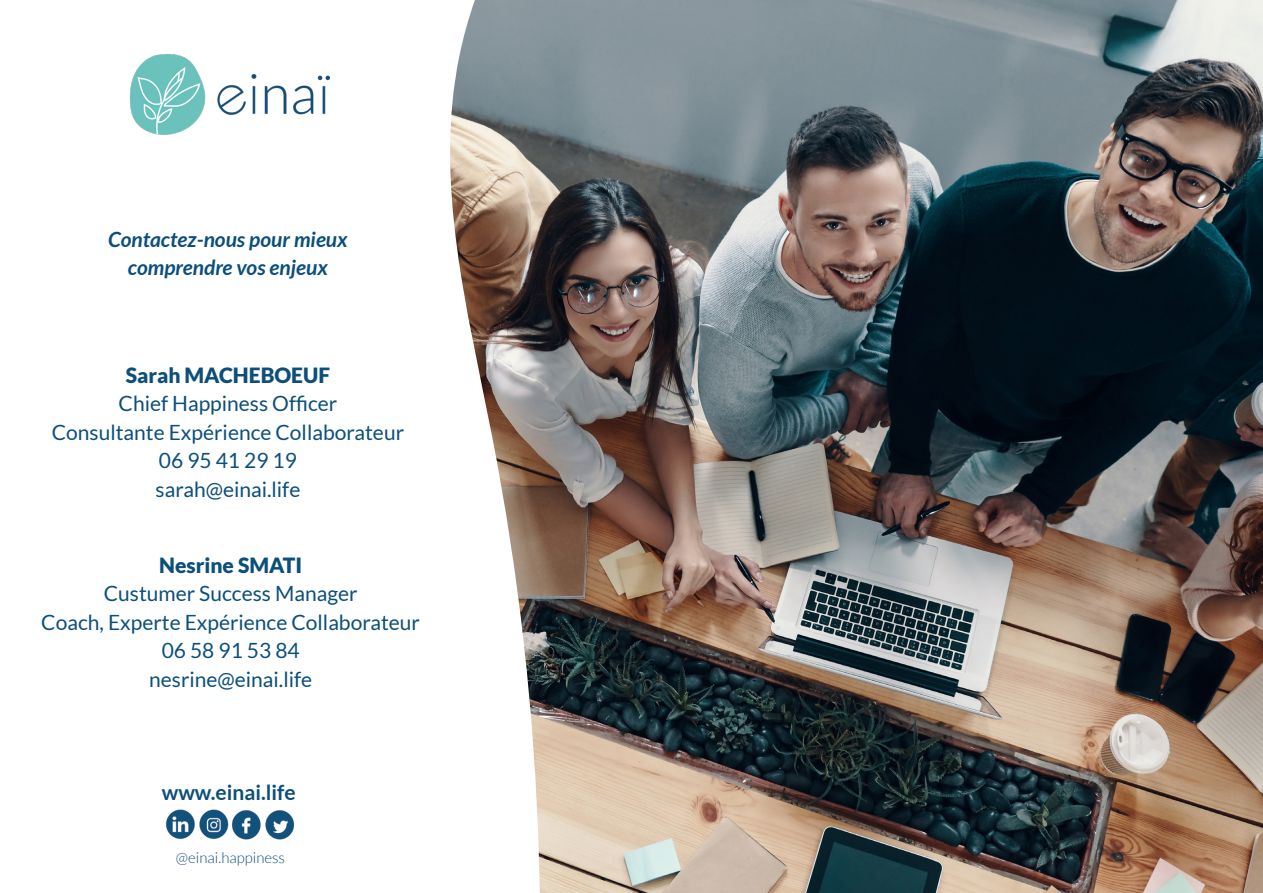
<style>
.page{position:relative;width:1263px;height:893px;background:#fff}
.page>*{position:absolute;margin:0;border:0;box-sizing:border-box;transform-origin:0 0}
.t1{font:21px "Lato";color:#0c4f7b}
.t2{font:italic 700 21px/28.5px "Lato";color:#0c4f7b;text-align:center}
.t3{font:900 21px "Lato";color:#0c4f7b}
.t4{font:700 21px "Lato";color:#0c4f7b}
.t5{font:300 15px "Lato";color:#0c4f7b}
</style>
<div class="page">
<img style="left:130px;top:54px;width:199px;height:81px">
<img style="left:166px;top:809px;width:63px;height:30px">
<img style="left:232px;top:810px;width:62px;height:30px">
<img style="left:450px;top:0;width:813px;height:893px">
<p class="t2" style="left:108px;top:225px;width:241px">Contactez-nous pour mieux comprendre vos enjeux</p>
<p class="t3" style="left:126px;top:363px;width:206px">Sarah MACHEBOEUF</p>
<p class="t1" style="left:119px;top:392px;width:220px">Chief Happiness Officer</p>
<p class="t1" style="left:52px;top:420px;width:354px">Consultante Expérience Collaborateur</p>
<p class="t1" style="left:159px;top:449px;width:140px">06 95 41 29 19</p>
<p class="t1" style="left:156px;top:477px;width:146px">sarah@einai.life</p>
<p class="t3" style="left:159px;top:553px;width:145px">Nesrine SMATI</p>
<p class="t1" style="left:104px;top:582px;width:255px">Custumer Success Manager</p>
<p class="t1" style="left:41px;top:611px;width:380px">Coach, Experte Expérience Collaborateur</p>
<p class="t1" style="left:162px;top:639px;width:140px">06 58 91 53 84</p>
<p class="t1" style="left:149px;top:668px;width:164px">nesrine@einai.life</p>
<p class="t4" style="left:162px;top:781px;width:135px">www.einai.life</p>
<p class="t5" style="left:176px;top:849px;width:111px">@einai.happiness</p>
</div>
